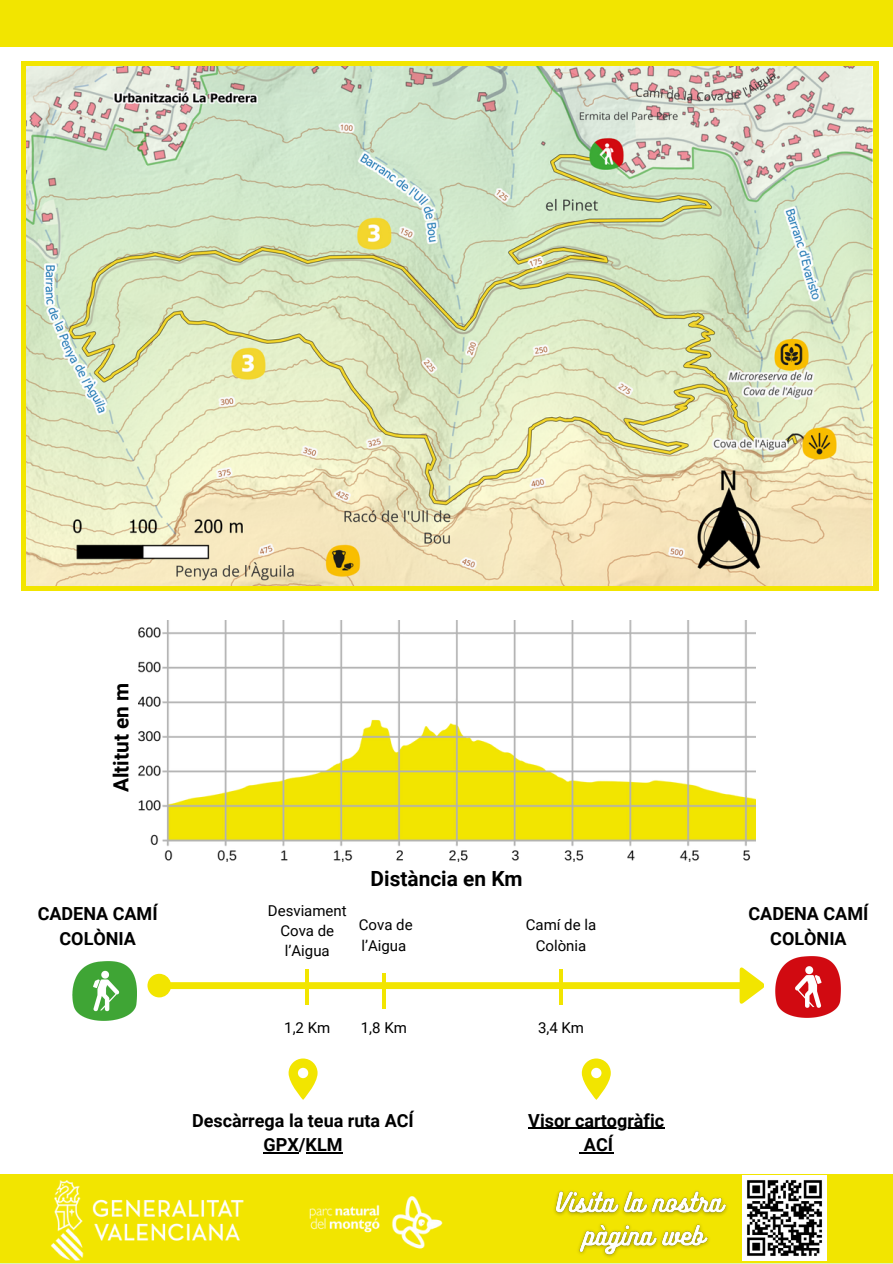
<style>
.page{position:relative;width:893px;height:1264px;background:#fff}
.page>*{position:absolute;margin:0;border:0;box-sizing:border-box;transform-origin:0 0}
.t1{font:700 20.85px "Roboto";color:#000}
.t2{font:700 18px/24.8px "Roboto";color:#000;text-align:center}
.t3{font:15px/20.2px "Roboto";color:#000;text-align:center}
</style>
<div class="page">
<div style="left:21px;top:62px;width:857px;height:529px;background:#f2e500"></div>
<img style="left:26px;top:66px;width:846px;height:519px">
<div style="left:0;top:0;width:892px;height:46px;background:#f2e500"></div>
<hr style="left:559px;top:968px;width:3px;height:36px;background:#f2e500">
<div style="left:0;top:1174px;width:892px;height:88px;background:#f2e500"></div>
<svg style="left:288px;top:1058px;width:29px;height:41px"></svg>
<svg style="left:581px;top:1058px;width:29px;height:41px"></svg>
<img style="left:138px;top:620px;width:617px;height:241px">
<hr style="left:305px;top:968px;width:3px;height:36px;background:#f2e500">
<hr style="left:263px;top:1152px;width:36px;height:1px;background:#000">
<hr style="left:305px;top:1152px;width:37px;height:1px;background:#000">
<hr style="left:528px;top:1127px;width:136px;height:1px;background:#000">
<svg style="left:579px;top:1152px;width:34px;height:1px"></svg>
<hr style="left:382px;top:973px;width:3px;height:36px;background:#f2e500">
<img style="left:72px;top:961px;width:64px;height:59px">
<img style="left:775px;top:956px;width:65px;height:61px">
<svg style="left:147px;top:967px;width:617px;height:36px"></svg>
<img style="left:742px;top:1175px;width:84px;height:84px">
<img style="left:554px;top:1191px;width:173px;height:66px">
<img style="left:39px;top:1180px;width:424px;height:83px">
<h3 class="t1" style="left:109px;top:792px;width:111px;rotate:-90deg">Altitut en m</h3>
<p class="t1" style="left:370px;top:866px;width:153px">Distància en Km</p>
<p class="t2" style="left:38px;top:901px;width:121px">CADENA CAMÍ<br>COLÒNIA</p>
<p class="t2" style="left:748px;top:901px;width:121px">CADENA CAMÍ<br>COLÒNIA</p>
<p class="t3" style="left:268px;top:900px;width:80px">Desviament<br>Cova de l’Aigua</p>
<p class="t3" style="left:359px;top:915px;width:55px;text-align:left">Cova de l’Aigua</p>
<p class="t3" style="left:525px;top:915px;width:72px">Camí de la<br>Colònia</p>
<h2 class="t3" style="left:284px;top:1017px;width:48px">1,2 Km</h2>
<p class="t3" style="left:361px;top:1017px;width:48px">1,8 Km</p>
<p class="t3" style="left:538px;top:1017px;width:48px">3,4 Km</p>
<h3 class="t2" style="left:192px;top:1108px;width:223px">Descàrrega la teua ruta ACÍ<br>GPX/KLM</h3>
<p class="t2" style="left:528px;top:1108px;width:137px">Visor cartogràfic<br>ACÍ</p>
</div>
